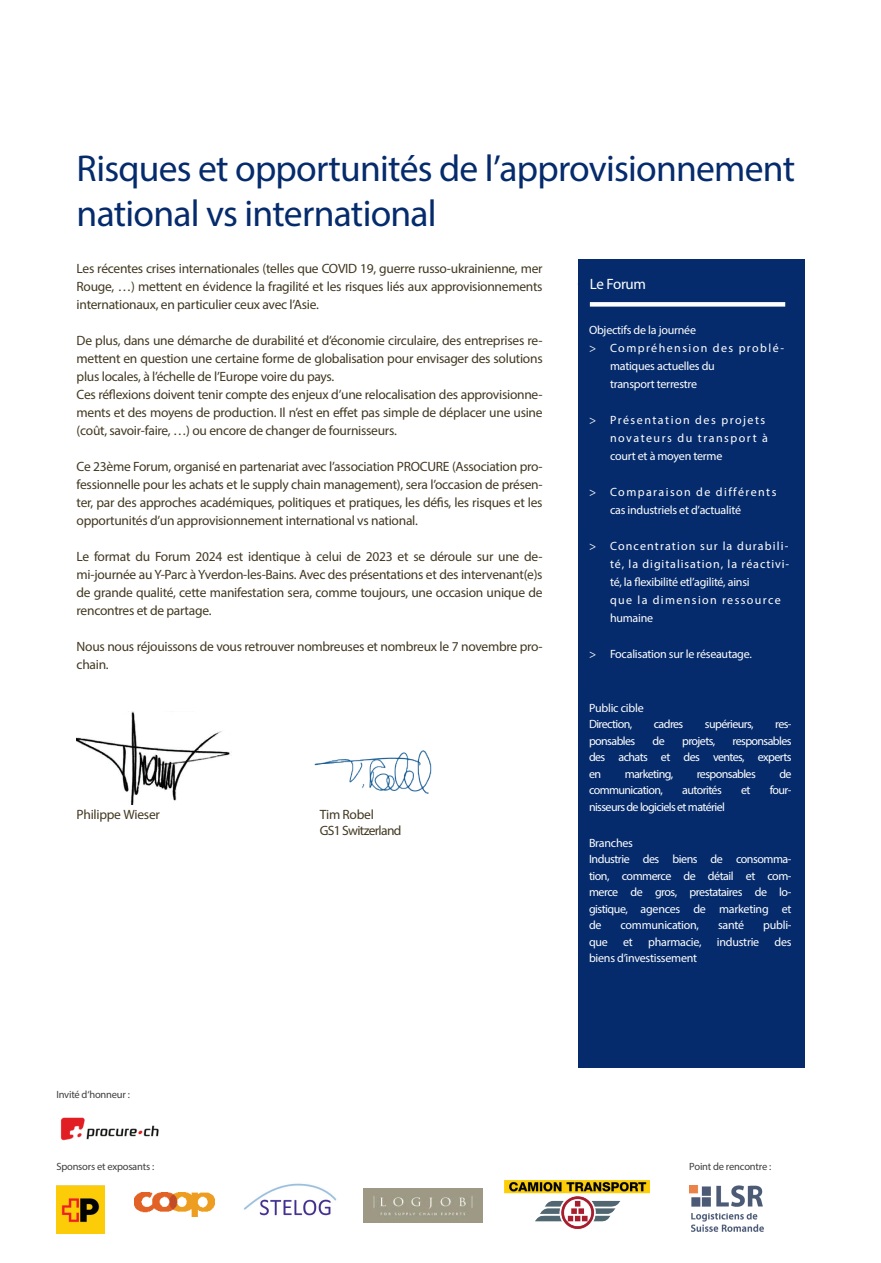
<style>
.page{position:relative;width:881px;height:1263px;background:#fff}
.page>*{position:absolute;margin:0;border:0;box-sizing:border-box;transform-origin:0 0}
.t1{font:37.5px/45px "Myriad Pro";letter-spacing:-.02em;color:#052b6c}
.t2{font:15px "Myriad Pro";letter-spacing:-.02em;color:#fff}
.t3{font:13.5px/18px "Myriad Pro";letter-spacing:-.02em;color:#433922;text-align:justify}
.t4{font:13.5px/16.5px "Myriad Pro";letter-spacing:-.05em;color:#433922}
.t5{font:12px/16.5px "Myriad Pro";letter-spacing:-.02em;color:#fff}
.t6{font:12px/16.5px "Myriad Pro";letter-spacing:-.04em;color:#fff}
.t7{font:12px/18px "Myriad Pro";letter-spacing:.08em;color:#fff}
.t8{font:12px "Myriad Pro";letter-spacing:-.05em;color:#fff}
.t9{font:12px/18px "Myriad Pro";letter-spacing:.125em;color:#fff}
.t10{font:12px "Myriad Pro";letter-spacing:.12em;color:#fff}
.t11{font:10.5px "Myriad Pro";letter-spacing:-.02em;color:#3e3e3f}
</style>
<div class="page">
<img style="left:76px;top:711px;width:154px;height:93px">
<div style="left:577px;top:259px;width:227px;height:809px;background:#052b6c"></div>
<div style="left:589px;top:302px;width:195px;height:5px;background:#fff"></div>
<img style="left:314px;top:750px;width:118px;height:44px">
<img style="left:504px;top:1180px;width:144px;height:49px">
<img style="left:134px;top:1193px;width:81px;height:24px">
<img style="left:56px;top:1185px;width:48px;height:48px">
<img style="left:689px;top:1185px;width:74px;height:47px">
<img style="left:244px;top:1183px;width:93px;height:33px">
<img style="left:60px;top:1117px;width:99px;height:24px">
<img style="left:364px;top:1189px;width:118px;height:34px">
<h1 class="t1" style="left:77px;top:145px;width:719px">Risques et opportunités de l’approvisionnement national vs international</h1>
<p class="t3" style="left:77px;top:259px;width:467px">Les récentes crises internationales (telles que COVID 19, guerre russo-ukrainienne, mer Rouge, …) mettent en évidence la fragilité et les risques liés aux approvisionnements internationaux, en particulier ceux avec l’Asie.</p>
<p class="t3" style="left:77px;top:331px;width:467px;text-align:left">De plus, dans une démarche de durabilité et d’économie circulaire, des entreprises re&shy;mettent en question une certaine forme de globalisation pour envisager des solutions plus locales, à l’échelle de l’Europe voire du pays.<br>Ces réflexions doivent tenir compte des enjeux d’une relocalisation des approvisionne&shy;ments et des moyens de production. Il n’est en effet pas simple de déplacer une usine (coût, savoir-faire, …) ou encore de changer de fournisseurs.</p>
<p class="t3" style="left:77px;top:457px;width:467px">Ce 23ème Forum, organisé en partenariat avec l’association PROCURE (Association pro&shy;fessionnelle pour les achats et le supply chain management), sera l’occasion de présen&shy;ter, par des approches académiques, politiques et pratiques, les défis, les risques et les opportunités d’un approvisionnement international vs national.</p>
<p class="t3" style="left:77px;top:547px;width:467px">Le format du Forum 2024 est identique à celui de 2023 et se déroule sur une de&shy;mi-journée au Y-Parc à Yverdon-les-Bains. Avec des présentations et des intervenant(e)s de grande qualité, cette manifestation sera, comme toujours, une occasion unique de rencontres et de partage.</p>
<p class="t3" style="left:77px;top:637px;width:467px">Nous nous réjouissons de vous retrouver nombreuses et nombreux le 7 novembre pro&shy;chain.</p>
<p class="t3" style="left:77px;top:805px;width:85px">Philippe Wieser</p>
<p class="t4" style="left:320px;top:806px;width:83px">Tim Robel<br>GS1 Switzerland</p>
<p class="t2" style="left:577px;top:274px;width:70px"><sup>-</sup> Le Forum</p>
<p class="t5" style="left:588px;top:321px;width:108px">Objectifs de la journée</p>
<p class="t10" style="left:588px;top:340px;width:197px">&gt; Compréhension des problé-</p>
<p class="t5" style="left:609px;top:357px;width:106px">matiques actuelles du</p>
<p class="t5" style="left:609px;top:375px;width:89px">transport terrestre</p>
<p class="t9" style="left:609px;top:410px;width:159px;text-indent:-21px">&gt; Présentation des projets novateurs du transport à court et à moyen terme</p>
<p class="t5" style="left:609px;top:482px;width:168px;line-height:18px;text-indent:-21px">&gt; Comparaison de différents cas industriels et d’actualité</p>
<p class="t7" style="left:609px;top:536px;width:181px;text-indent:-21px">&gt; Concentration sur la durabili&shy;té, la digitalisation, la réactivi&shy;té, la flexibilité etl’agilité, ainsi<br>que la dimension ressource humaine</p>
<p class="t5" style="left:588px;top:645px;width:164px">&gt; Focalisation sur le réseautage.</p>
<p class="t5" style="left:588px;top:699px;width:56px">Public cible<br>Direction,</p>
<p class="t5" style="left:653px;top:716px;width:31px">cadres</p>
<p class="t8" style="left:704px;top:717px;width:50px">supérieurs,</p>
<p class="t5" style="left:774px;top:716px;width:18px">res-</p>
<p class="t5" style="left:588px;top:732px;width:204px;text-align:justify;text-indent:143px">responsables des achats et des ventes, experts en</p>
<p class="t8" style="left:588px;top:733px;width:48px">ponsables</p>
<p class="t5" style="left:652px;top:732px;width:14px">de</p>
<p class="t8" style="left:682px;top:733px;width:35px">projets,</p>
<p class="t8" style="left:624px;top:766px;width:50px">marketing,</p>
<p class="t8" style="left:696px;top:766px;width:61px">responsables</p>
<p class="t5" style="left:779px;top:765px;width:14px">de</p>
<p class="t8" style="left:588px;top:783px;width:75px">communication,</p>
<p class="t8" style="left:682px;top:783px;width:41px">autorités</p>
<p class="t5" style="left:740px;top:782px;width:11px">et</p>
<p class="t5" style="left:769px;top:782px;width:23px">four-</p>
<p class="t8" style="left:588px;top:799px;width:137px">nisseurs de logiciels et matériel</p>
<p class="t6" style="left:588px;top:834px;width:204px">Branches<br>Industrie des biens de consomma&shy;tion, commerce de détail et com&shy;merce de gros, prestataires de lo&shy;gistique, agences de marketing et de</p>
<p class="t5" style="left:620px;top:917px;width:80px">communication,</p>
<p class="t5" style="left:717px;top:917px;width:28px">santé</p>
<p class="t5" style="left:762px;top:917px;width:30px">publi-</p>
<p class="t5" style="left:588px;top:933px;width:20px">que</p>
<p class="t5" style="left:623px;top:933px;width:11px">et</p>
<p class="t5" style="left:648px;top:933px;width:55px">pharmacie,</p>
<p class="t5" style="left:716px;top:933px;width:44px">industrie</p>
<p class="t5" style="left:774px;top:933px;width:19px">des</p>
<p class="t5" style="left:588px;top:950px;width:110px">biens d’investissement</p>
<p class="t11" style="left:56px;top:1087px;width:75px">Invité d‘honneur :</p>
<p class="t11" style="left:56px;top:1159px;width:99px">Sponsors et exposants :</p>
<p class="t11" style="left:688px;top:1159px;width:84px">Point de rencontre :</p>
</div>
